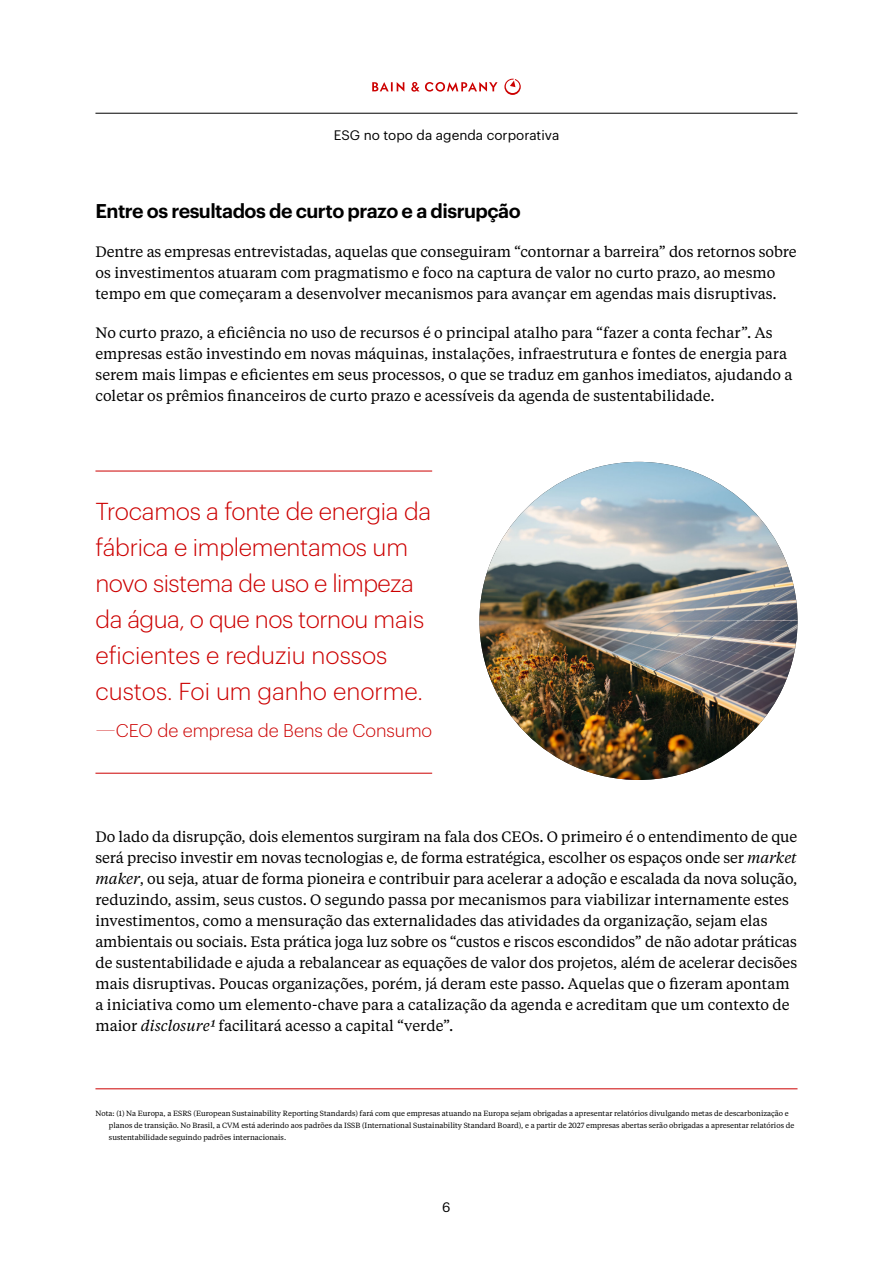
<style>
.page{position:relative;width:893px;height:1263px;background:#fff}
.page>*{position:absolute;margin:0;border:0;box-sizing:border-box;transform-origin:0 0}
.Callout{font:300 24px/36px "Graphik";letter-spacing:-.01em;color:#c00}
.Body_Text{font:600 19.5px "Graphik";letter-spacing:-.025em;color:#000}
.Callout-2{font:300 18px "Graphik";color:#c00}
.Body_Text-2{font:15px/21px "Tiempos Text";color:#000}
.t1{font:13.5px "Graphik";color:#000}
.Footnotes__1st_line{font:7.5px/12px "Tiempos Text";color:#000}
.s1{font-weight:100;font-size:24px}
.s2{font-style:italic}
</style>
<div class="page">
<hr style="left:95px;top:113px;width:702px;height:1px;background:#000">
<svg style="left:372px;top:82px;width:32px;height:10px"></svg>
<svg style="left:411px;top:82px;width:8px;height:10px"></svg>
<svg style="left:425px;top:82px;width:73px;height:10px"></svg>
<svg style="left:504px;top:79px;width:17px;height:16px"></svg>
<hr style="left:95px;top:471px;width:337px;height:1px;background:#c00">
<hr style="left:95px;top:773px;width:337px;height:1px;background:#c00">
<hr style="left:95px;top:1088px;width:702px;height:1px;background:#c00">
<img style="left:479px;top:462px;width:318px;height:318px;border-radius:159px">
<p class="t1" style="left:334px;top:125px;width:227px">ESG no topo da agenda corporativa</p>
<p class="Body_Text" style="left:95px;top:196px;width:427px">Entre os resultados de curto prazo e a disrupção</p>
<p class="Body_Text-2" style="left:95px;top:241px;width:703px">Dentre as empresas entrevistadas, aquelas que conseguiram “contornar a barreira” dos retornos sobre os investimentos atuaram com pragmatismo e foco na captura de valor no curto prazo, ao mesmo tempo em que começaram a desenvolver mecanismos para avançar em agendas mais disruptivas.</p>
<p class="Body_Text-2" style="left:95px;top:322px;width:699px">No curto prazo, a eficiência no uso de recursos é o principal atalho para “fazer a conta fechar”. As empresas estão investindo em novas máquinas, instalações, infraestrutura e fontes de energia para serem mais limpas e eficientes em seus processos, o que se traduz em ganhos imediatos, ajudando a coletar os prêmios financeiros de curto prazo e acessíveis da agenda de sustentabilidade.</p>
<p class="Callout" style="left:95px;top:491px;width:337px">Trocamos a fonte de energia da fábrica e implementamos um novo sistema de uso e limpeza da água, o que nos tornou mais eficientes e reduziu nossos custos. Foi um ganho enorme.</p>
<p class="Callout-2" style="left:95px;top:718px;width:338px"><span class="s1">—</span>CEO de empresa de Bens de Consumo</p>
<p class="Body_Text-2" style="left:95px;top:825px;width:703px">Do lado da disrupção, dois elementos surgiram na fala dos CEOs. O primeiro é o entendimento de que será preciso investir em novas tecnologias e, de forma estratégica, escolher os espaços onde ser <span class="s2">market maker</span>, ou seja, atuar de forma pioneira e contribuir para acelerar a adoção e escalada da nova solução, reduzindo, assim, seus custos. O segundo passa por mecanismos para viabilizar internamente estes investimentos, como a mensuração das externalidades das atividades da organização, sejam elas ambientais ou sociais. Esta prática joga luz sobre os “custos e riscos escondidos” de não adotar práticas de sustentabilidade e ajuda a rebalancear as equações de valor dos projetos, além de acelerar decisões mais disruptivas. Poucas organizações, porém, já deram este passo. Aquelas que o fizeram apontam a iniciativa como um elemento-chave para a catalização da agenda e acreditam que um contexto de maior <span class="s2">disclosure¹</span> facilitará acesso a capital “verde”.</p>
<p class="Footnotes__1st_line" style="left:109px;top:1107px;width:687px;text-indent:-14px">Nota: (1) Na Europa, a ESRS (European Sustainability Reporting Standards) fará com que empresas atuando na Europa sejam obrigadas a apresentar relatórios divulgando metas de descarbonização e planos de transição. No Brasil, a CVM está aderindo aos padrões da ISSB (International Sustainability Standard Board), e a partir de 2027 empresas abertas serão obrigadas a apresentar relatórios de sustentabilidade seguindo padrões internacionais.</p>
<p class="t1" style="left:442px;top:1197px;width:10px">6</p>
</div>
